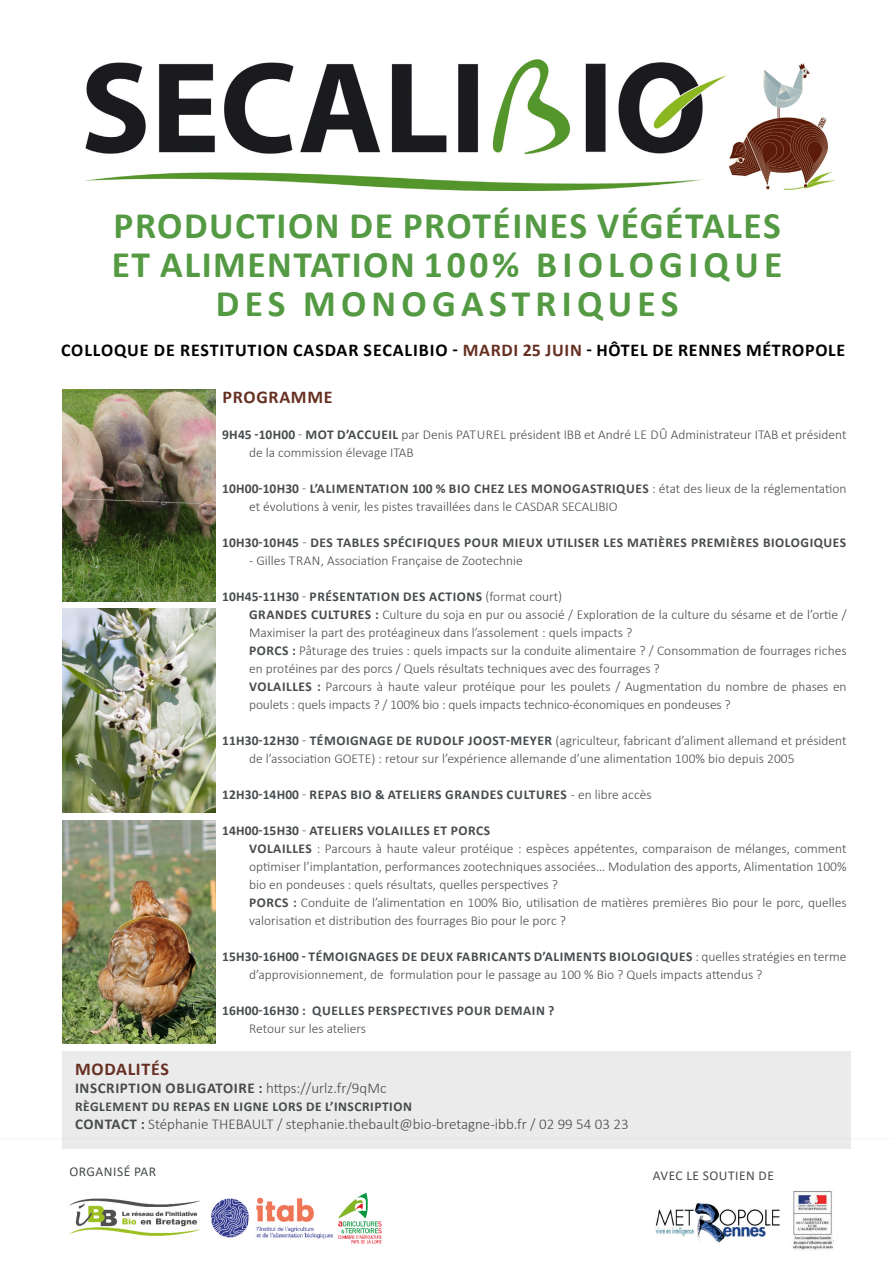
<style>
.page{position:relative;width:893px;height:1263px;background:#fff}
.page>*{position:absolute;margin:0;border:0;box-sizing:border-box;transform-origin:0 0}
.t1{font:700 37.5px "Calibri";letter-spacing:.04em;color:#539a43}
.t2{font:700 37.5px "Calibri";letter-spacing:.14em;color:#539a43}
.t3{font:700 18px "Calibri";letter-spacing:.04em;color:#000001}
.t4{font:700 18px "Calibri";letter-spacing:.04em;color:#672f22}
.t5{font:300 15px "Calibri";color:#474b4c}
.t6{font:700 15px "Calibri";letter-spacing:.04em;color:#474b4c}
.t7{font:300 13.5px/18px "Calibri";color:#484c4e}
.t8{font:700 13.5px "Calibri";letter-spacing:.04em;color:#484c4e}
.t9{font:700 13.5px "Calibri";letter-spacing:.04em;color:#474b4c}
.t10{font:13.5px "Calibri";letter-spacing:.04em;color:#474b4c}
.s1{color:#672f22}
.s2{color:#000}
.s3{font-weight:700}
.s4{font-weight:300}
</style>
<div class="page">
<div style="left:63px;top:1051px;width:788px;height:97px;background:#ebebeb"></div>
<img style="left:85px;top:59px;width:750px;height:131px">
<img style="left:655px;top:1190px;width:178px;height:60px">
<img style="left:70px;top:1192px;width:312px;height:52px">
<img style="left:63px;top:609px;width:152px;height:204px">
<img style="left:63px;top:390px;width:152px;height:212px">
<img style="left:63px;top:821px;width:152px;height:223px">
<hr style="left:0;top:1138px;width:893px;height:1px;background:#231f20">
<p class="t1" style="left:114px;top:199px;width:669px">PRODUCTION DE PROTÉINES VÉGÉTALES</p>
<p class="t1" style="left:112px;top:238px;width:672px">ET ALIMENTATION 100% BIOLOGIQUE</p>
<p class="t2" style="left:216px;top:277px;width:464px">DES MONOGASTRIQUES</p>
<p class="t3" style="left:61px;top:337px;width:786px">COLLOQUE DE RESTITUTION CASDAR SECALIBIO - <span class="s1">MARDI 25 JUIN</span> <span class="s2">- HÔTEL DE RENNES MÉTROPOLE</span></p>
<p class="t4" style="left:223px;top:384px;width:112px">PROGRAMME</p>
<p class="t7" style="left:249px;top:425px;width:599px;text-indent:-27px"><span class="s3">9H45 -10H00</span> - <span class="s3">MOT D’ACCUEIL</span> par Denis PATUREL président IBB et André LE DÛ Administrateur ITAB et président de la commission élevage ITAB</p>
<p class="t7" style="left:249px;top:479px;width:599px;text-indent:-27px"><span class="s3">10H00-10H30</span> - <span class="s3">L’ALIMENTATION 100 % BIO CHEZ LES MONOGASTRIQUES</span> : état des lieux de la réglementation et évolutions à venir, les pistes travaillées dans le CASDAR SECALIBIO</p>
<p class="t8" style="left:222px;top:533px;width:626px">10H30-10H45 <span class="s4">-</span> DES TABLES SPÉCIFIQUES POUR MIEUX UTILISER LES MATIÈRES PREMIÈRES BIOLOGIQUES</p>
<p class="t7" style="left:249px;top:551px;width:275px">- Gilles TRAN, Association Française de Zootechnie</p>
<p class="t8" style="left:222px;top:587px;width:341px">10H45-11H30 <span class="s4">-</span> PRÉSENTATION DES ACTIONS <span class="s4">(format court)</span></p>
<p class="t7" style="left:249px;top:605px;width:599px"><span class="s3">GRANDES CULTURES :</span> Culture du soja en pur ou associé / Exploration de la culture du sésame et de l’ortie /<br>Maximiser la part des protéagineux dans l’assolement : quels impacts ?</p>
<p class="t7" style="left:249px;top:641px;width:599px"><span class="s3">PORCS :</span> Pâturage des truies : quels impacts sur la conduite alimentaire ? / Consommation de fourrages riches en protéines par des porcs / Quels résultats techniques avec des fourrages ?</p>
<p class="t7" style="left:249px;top:677px;width:599px"><span class="s3">VOLAILLES :</span> Parcours à haute valeur protéique pour les poulets / Augmentation du nombre de phases en poulets : quels impacts ? / 100% bio : quels impacts technico-économiques en pondeuses ?</p>
<p class="t7" style="left:249px;top:731px;width:599px;text-indent:-27px"><span class="s3">11H30-12H30</span> - <span class="s3">TÉMOIGNAGE DE RUDOLF JOOST-MEYER</span> (agriculteur, fabricant d’aliment allemand et président de l’association GOETE) : retour sur l’expérience allemande d’une alimentation 100% bio depuis 2005</p>
<p class="t8" style="left:222px;top:785px;width:431px">12H30-14H00 <span class="s4">-</span> REPAS BIO &amp; ATELIERS GRANDES CULTURES <span class="s4">- en libre accès</span></p>
<p class="t8" style="left:222px;top:821px;width:270px">14H00-15H30 <span class="s4">-</span> ATELIERS VOLAILLES ET PORCS</p>
<p class="t7" style="left:249px;top:839px;width:599px;text-align:justify"><span class="s3">VOLAILLES</span> : Parcours à haute valeur protéique : espèces appétentes, comparaison de mélanges, comment optimiser l’implantation, performances zootechniques associées… Modulation des apports, Alimentation 100% bio en pondeuses : quels résultats, quelles perspectives ?</p>
<p class="t7" style="left:249px;top:893px;width:599px"><span class="s3">PORCS :</span> Conduite de l’alimentation en 100% Bio, utilisation de matières premières Bio pour le porc, quelles valorisation et distribution des fourrages Bio pour le porc ?</p>
<p class="t7" style="left:249px;top:947px;width:599px;text-indent:-27px"><span class="s3">15H30-16H00 - TÉMOIGNAGES DE DEUX FABRICANTS D’ALIMENTS BIOLOGIQUES</span> : quelles stratégies en terme d’approvisionnement, de formulation pour le passage au 100 % Bio ? Quels impacts attendus ?</p>
<p class="t8" style="left:222px;top:1001px;width:334px">16H00-16H30 : QUELLES PERSPECTIVES POUR DEMAIN ?</p>
<p class="t7" style="left:249px;top:1019px;width:118px">Retour sur les ateliers</p>
<p class="t4" style="left:75px;top:1056px;width:95px">MODALITÉS</p>
<p class="t6" style="left:75px;top:1077px;width:313px">INSCRIPTION OBLIGATOIRE : <span class="s4">https://urlz.fr/9qMc</span></p>
<p class="t9" style="left:75px;top:1097px;width:338px">RÈGLEMENT DU REPAS EN LIGNE LORS DE L’INSCRIPTION</p>
<p class="t5" style="left:75px;top:1114px;width:555px"><span class="s3">CONTACT :</span> Stéphanie THEBAULT / stephanie.thebault@bio-bretagne-ibb.fr / 02 99 54 03 23</p>
<p class="t10" style="left:69px;top:1162px;width:88px">ORGANISÉ PAR</p>
<p class="t10" style="left:653px;top:1166px;width:123px">AVEC LE SOUTIEN DE</p>
</div>
